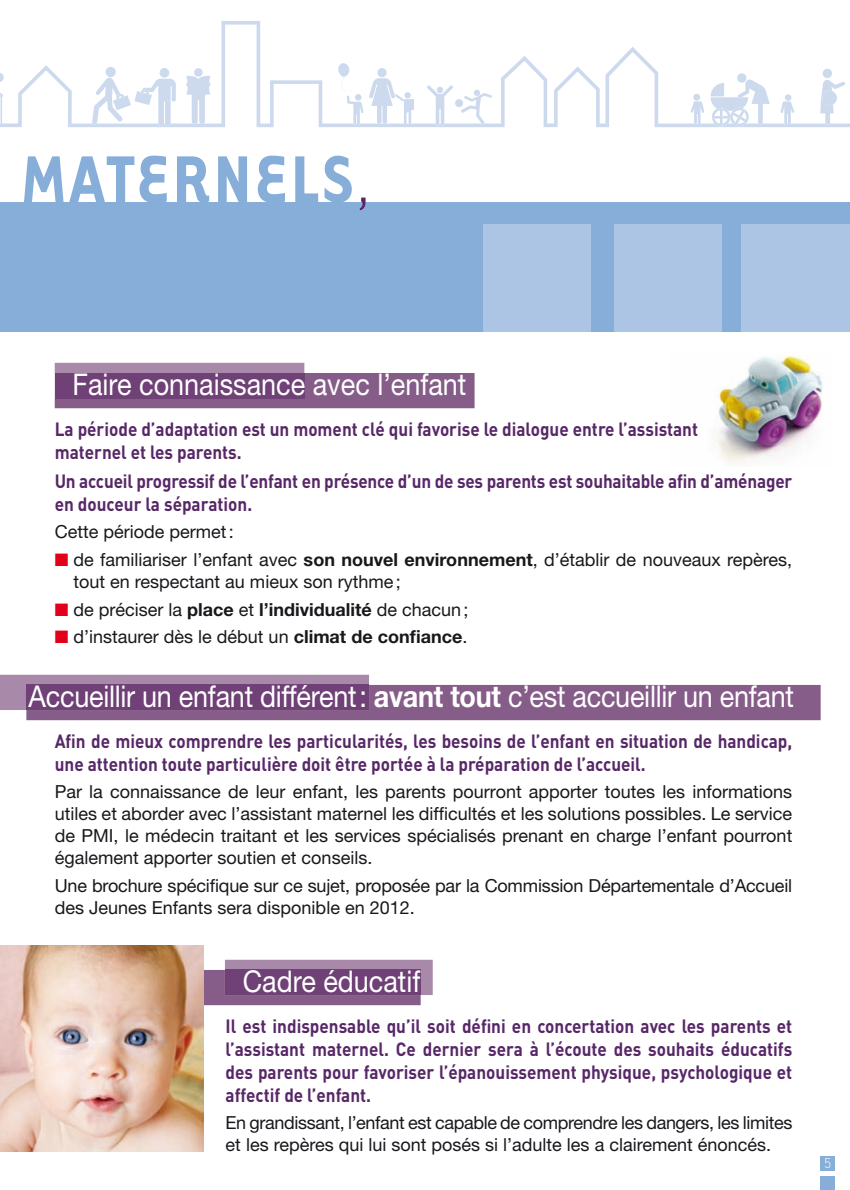
<style>
.page{position:relative;width:850px;height:1190px;background:#fff}
.page>*{position:absolute;margin:0;border:0;box-sizing:border-box;transform-origin:0 0}
.t1{font:700 76px "Tarzana Narrow";letter-spacing:.045em;color:#86aed8}
.t2{font:30px "Helvetica Neue";letter-spacing:-.01em;color:#fff;scale:.9 1}
.t3{font:700 19px/23px "DIN";color:#572767;scale:.9 1}
.t4{font:18px/22px "Helvetica Neue";color:#1a171c}
.t5{font:18px/22px "Helvetica Neue";letter-spacing:-.02em;color:#1a171c}
.t6{font:300 14px "DIN";color:#fff}
.s1{font-weight:400;font-size:52px;color:#572767}
.s2{color:#e2001a}
.s3{font-weight:700}
</style>
<div class="page">
<img style="left:715px;top:355px;width:108px;height:108px">
<div style="left:0;top:202px;width:849px;height:130px;background:#86aed8"></div>
<div style="left:483px;top:224px;width:107px;height:108px;background:#adc5e4"></div>
<div style="left:614px;top:224px;width:107px;height:108px;background:#adc5e4"></div>
<div style="left:741px;top:224px;width:108px;height:108px;background:#adc5e4"></div>
<svg style="left:0;top:21px;width:849px;height:106px"></svg>
<svg style="left:427px;top:85px;width:26px;height:41px"></svg>
<div style="left:737px;top:73px;width:9px;height:10px;background:#cddaee;border-radius:50%"></div>
<div style="left:822px;top:69px;width:9px;height:9px;background:#cddaee;border-radius:50%"></div>
<svg style="left:820px;top:80px;width:25px;height:45px"></svg>
<svg style="left:710px;top:79px;width:59px;height:47px"></svg>
<div style="left:693px;top:94px;width:7px;height:7px;background:#cddaee;border-radius:50%"></div>
<svg style="left:690px;top:101px;width:14px;height:23px"></svg>
<div style="left:784px;top:94px;width:7px;height:7px;background:#cddaee;border-radius:50%"></div>
<svg style="left:780px;top:101px;width:14px;height:23px"></svg>
<svg style="left:338px;top:63px;width:25px;height:61px"></svg>
<div style="left:377px;top:68px;width:9px;height:9px;background:#cddaee;border-radius:50%"></div>
<svg style="left:369px;top:78px;width:45px;height:46px"></svg>
<div style="left:404px;top:92px;width:7px;height:6px;background:#cddaee;border-radius:50%"></div>
<svg style="left:186px;top:68px;width:24px;height:56px"></svg>
<svg style="left:461px;top:90px;width:31px;height:34px"></svg>
<div style="left:455px;top:99px;width:8px;height:8px;background:#cddaee;border-radius:50%"></div>
<svg style="left:0;top:73px;width:4px;height:51px"></svg>
<div style="left:105px;top:67px;width:11px;height:10px;background:#cddaee;border-radius:50%"></div>
<div style="left:160px;top:68px;width:9px;height:10px;background:#cddaee;border-radius:50%"></div>
<svg style="left:92px;top:78px;width:84px;height:48px"></svg>
<div style="left:820px;top:1156px;width:14px;height:15px;background:#86aed8"></div>
<div style="left:820px;top:1176px;width:14px;height:13px;background:#86aed8"></div>
<svg style="left:55px;top:363px;width:419px;height:45px;background:#9c7a9e"></svg>
<div style="left:55px;top:373px;width:249px;height:25px;background:#6f4176"></div>
<svg style="left:204px;top:959px;width:228px;height:46px;background:#9d7b9f"></svg>
<div style="left:225px;top:970px;width:195px;height:25px;background:#6f4176"></div>
<svg style="left:0;top:674px;width:820px;height:46px"></svg>
<div style="left:26px;top:685px;width:343px;height:25px;background:#6f4176"></div>
<img style="left:0;top:945px;width:204px;height:206px">
<h1 class="t1" style="left:22px;top:131px;width:351px">MATERNELS<span class="s1">,</span></h1>
<h2 class="t2" style="left:73px;top:366px;width:439px">Faire connaissance avec l’enfant</h2>
<p class="t3" style="left:55px;top:416px;width:716px">La période d’adaptation est un moment clé qui favorise le dialogue entre l’assistant maternel et les parents.</p>
<p class="t3" style="left:55px;top:468px;width:820px">Un accueil progressif de l’enfant en présence d’un de ses parents est souhaitable afin d’aménager en douceur la séparation.</p>
<p class="t4" style="left:55px;top:520px;width:180px">Cette période permet :</p>
<p class="t4" style="left:73px;top:548px;width:720px;text-indent:-19px"><span class="s2">■</span> de familiariser l’enfant avec <span class="s3">son nouvel environnement</span>, d’établir de nouveaux repères, tout en respectant au mieux son rythme ;</p>
<p class="t4" style="left:55px;top:598px;width:415px"><span class="s2">■</span> de préciser la <span class="s3">place</span> et <span class="s3">l’individualité</span> de chacun ;</p>
<p class="t4" style="left:55px;top:625px;width:414px"><span class="s2">■</span> d’instaurer dès le début un <span class="s3">climat de confiance</span>.</p>
<h2 class="t2" style="left:29px;top:678px;width:851px">Accueillir un enfant différent : <span class="s3">avant tout</span> c’est accueillir un enfant</h2>
<p class="t3" style="left:55px;top:728px;width:820px">Afin de mieux comprendre les particularités, les besoins de l’enfant en situation de handicap, une attention toute particulière doit être portée à la préparation de l’accueil.</p>
<p class="t4" style="left:55px;top:780px;width:739px;text-align:justify">Par la connaissance de leur enfant, les parents pourront apporter toutes les informations utiles et aborder avec l’assistant maternel les difficultés et les solutions possibles. Le service de PMI, le médecin traitant et les services spécialisés prenant en charge l’enfant pourront également apporter soutien et conseils.</p>
<p class="t4" style="left:55px;top:874px;width:739px">Une brochure spécifique sur ce sujet, proposée par la Commission Départementale d’Accueil des Jeunes Enfants sera disponible en 2012.</p>
<h2 class="t2" style="left:243px;top:963px;width:199px">Cadre éducatif</h2>
<p class="t3" style="left:225px;top:1013px;width:631px;text-align:justify">Il est indispensable qu’il soit défini en concertation avec les parents et l’assistant maternel. Ce dernier sera à l’écoute des souhaits éducatifs des parents pour favoriser l’épanouissement physique, psychologique et affectif de l’enfant.</p>
<p class="t5" style="left:225px;top:1111px;width:568px">En grandissant, l’enfant est capable de comprendre les dangers, les limites et les repères qui lui sont posés si l’adulte les a clairement énoncés.</p>
<p class="t6" style="left:824px;top:1154px;width:9px">5</p>
</div>
